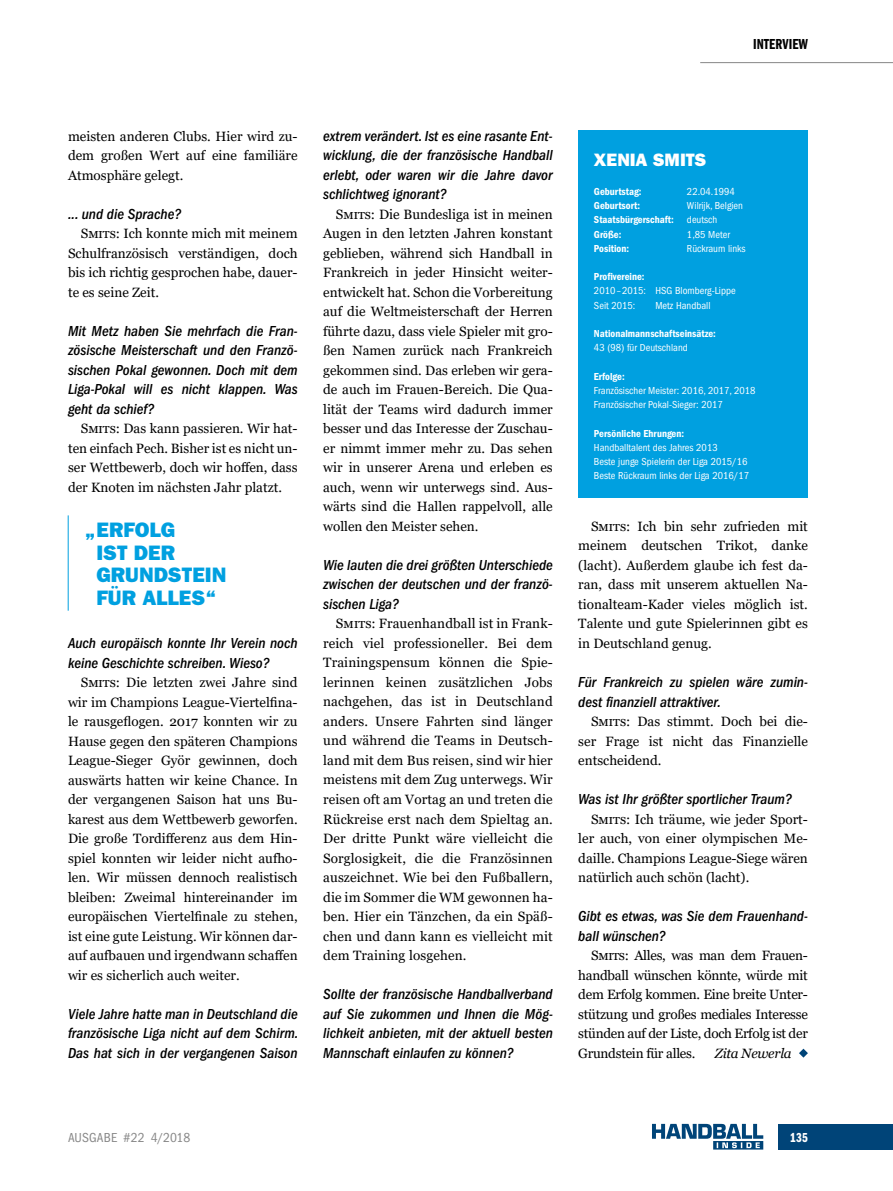
<style>
.page{position:relative;width:893px;height:1191px;background:#fff}
.page>*{position:absolute;margin:0;border:0;box-sizing:border-box;transform-origin:0 0}
.t1{font:800 21px/22.5px "Franklin Gothic LT";color:#00a0e0}
.t2{font:800 18px "Franklin Gothic LT";letter-spacing:-.005em;color:#fff}
.t3{font:italic 500 condensed 15px/19.5px "Franklin Gothic LT";color:#000;text-align:justify}
.t4{font:15px "Franklin Gothic LT Demi Cmpr";color:#000}
.t5{font:13.5px/19.5px "Georgia";color:#000;text-align:justify}
.t6{font:condensed 13.5px "Franklin Gothic LT";letter-spacing:.005em;color:#878787}
.t7{font:italic 13.5px "Georgia";letter-spacing:-.02em;color:#000}
.t8{font:13.5px "Franklin Gothic LT Demi Cmpr";color:#fff}
.t9{font:condensed 10.5px/14.2px "Franklin Gothic LT";color:#fff}
.t10{font:600 condensed 10.5px/14.2px "Franklin Gothic LT";color:#fff}
.s1{font-weight:400}
</style>
<div class="page">
<hr style="left:700px;top:62px;width:193px;height:1px;background:#878787">
<div style="left:779px;top:1123px;width:114px;height:26px;background:#004478"></div>
<svg style="left:652px;top:1123px;width:111px;height:26px"></svg>
<div style="left:578px;top:131px;width:230px;height:366px;background:#00a0e0"></div>
<hr style="left:68px;top:515px;width:1px;height:95px;background:#00a0e0">
<svg style="left:799px;top:1048px;width:9px;height:9px"></svg>
<p class="t4" style="left:753px;top:36px;width:56px">INTERVIEW</p>
<p class="t5" style="left:68px;top:127px;width:231px">meisten anderen Clubs. Hier wird zu&shy;dem großen Wert auf eine familiäre Atmosphäre gelegt.</p>
<p class="t3" style="left:68px;top:204px;width:114px">... und die Sprache?</p>
<p class="t5" style="left:68px;top:224px;width:231px;text-indent:13px">Smits: Ich konnte mich mit meinem Schulfranzösisch verständigen, doch bis ich richtig gesprochen habe, dauer&shy;te es seine Zeit.</p>
<p class="t3" style="left:68px;top:321px;width:231px">Mit Metz haben Sie mehrfach die Fran&shy;zösische Meisterschaft und den Franzö&shy;sischen Pokal gewonnen. Doch mit dem Liga-Pokal will es nicht klappen. Was geht da schief?</p>
<p class="t5" style="left:68px;top:419px;width:231px;text-indent:13px">Smits: Das kann passieren. Wir hat&shy;ten einfach Pech. Bisher ist es nicht un&shy;ser Wettbewerb, doch wir hoffen, dass der Knoten im nächsten Jahr platzt.</p>
<h1 class="t1" style="left:97px;top:519px;width:131px;text-indent:-12px">„ERFOLG<br>IST DER<br>GRUNDSTEIN<br>FÜR ALLES“</h1>
<p class="t3" style="left:68px;top:633px;width:231px">Auch europäisch konnte Ihr Verein noch keine Geschichte schreiben. Wieso?</p>
<p class="t5" style="left:68px;top:673px;width:231px;text-indent:13px">Smits: Die letzten zwei Jahre sind wir im Champions League-Viertelfina&shy;le rausgeflogen. 2017 konnten wir zu Hause gegen den späteren Champions League-Sieger Györ gewinnen, doch auswärts hatten wir keine Chance. In der vergangenen Saison hat uns Bu&shy;karest aus dem Wettbewerb geworfen.<br>Die große Tordifferenz aus dem Hin&shy;spiel konnten wir leider nicht aufho&shy;len. Wir müssen dennoch realistisch bleiben: Zweimal hintereinander im europäischen Viertelfinale zu stehen, ist eine gute Leistung. Wir können dar&shy;auf aufbauen und irgendwann schaffen wir es sicherlich auch weiter.</p>
<p class="t3" style="left:68px;top:1004px;width:232px">Viele Jahre hatte man in Deutschland die französische Liga nicht auf dem Schirm.<br>Das hat sich in der vergangenen Saison</p>
<p class="t3" style="left:323px;top:126px;width:231px">extrem verändert. Ist es eine rasante Ent&shy;wicklung, die der französische Handball erlebt, oder waren wir die Jahre davor schlichtweg ignorant?</p>
<p class="t5" style="left:323px;top:205px;width:231px;text-indent:13px">Smits: Die Bundesliga ist in meinen Augen in den letzten Jahren konstant geblieben, während sich Handball in Frankreich in jeder Hinsicht weiter&shy;entwickelt hat. Schon die Vorbereitung auf die Weltmeisterschaft der Herren führte dazu, dass viele Spieler mit gro&shy;ßen Namen zurück nach Frankreich gekommen sind. Das erleben wir gera&shy;de auch im Frauen-Bereich. Die Qua&shy;lität der Teams wird dadurch immer besser und das Interesse der Zuschau&shy;er nimmt immer mehr zu. Das sehen wir in unserer Arena und erleben es auch, wenn wir unterwegs sind. Aus&shy;wärts sind die Hallen rappelvoll, alle wollen den Meister sehen.</p>
<p class="t3" style="left:323px;top:555px;width:231px">Wie lauten die drei größten Unterschiede zwischen der deutschen und der franzö&shy;sischen Liga?</p>
<p class="t5" style="left:323px;top:614px;width:231px;text-indent:13px">Smits: Frauenhandball ist in Frank&shy;reich viel professioneller. Bei dem Trainingspensum können die Spie&shy;lerinnen keinen zusätzlichen Jobs nachgehen, das ist in Deutschland anders. Unsere Fahrten sind länger und während die Teams in Deutsch&shy;land mit dem Bus reisen, sind wir hier meistens mit dem Zug unterwegs. Wir reisen oft am Vortag an und treten die Rückreise erst nach dem Spieltag an.<br>Der dritte Punkt wäre vielleicht die Sorglosigkeit, die die Französinnen auszeichnet. Wie bei den Fußballern, die im Sommer die WM gewonnen ha&shy;ben. Hier ein Tänzchen, da ein Späß&shy;chen und dann kann es vielleicht mit dem Training losgehen.</p>
<p class="t3" style="left:323px;top:984px;width:231px">Sollte der französische Handballverband auf Sie zukommen und Ihnen die Mög&shy;lichkeit anbieten, mit der aktuell besten Mannschaft einlaufen zu können?</p>
<h2 class="t2" style="left:594px;top:149px;width:114px">XENIA SMITS</h2>
<p class="t10" style="left:594px;top:184px;width:49px">Geburtstag:</p>
<p class="t9" style="left:687px;top:184px;width:49px">22.04.1994</p>
<p class="t10" style="left:594px;top:198px;width:48px">Geburtsort:</p>
<p class="t10" style="left:594px;top:198px;width:151px;text-indent:93px"><span class="s1">Wilrijk, Belgien<br></span>Staatsbürgerschaft: <span class="s1">deutsch<br></span>Größe:</p>
<p class="t9" style="left:687px;top:227px;width:45px">1,85 Meter</p>
<p class="t10" style="left:594px;top:241px;width:37px">Position:</p>
<p class="t9" style="left:687px;top:241px;width:60px">Rückraum links</p>
<p class="t10" style="left:594px;top:270px;width:52px">Profivereine:</p>
<p class="t9" style="left:594px;top:284px;width:143px">2010–2015: HSG Blomberg-Lippe<br>Seit 2015:</p>
<p class="t9" style="left:655px;top:298px;width:57px">Metz Handball</p>
<p class="t10" style="left:594px;top:326px;width:123px">Nationalmannschaftseinsätze:</p>
<p class="t9" style="left:594px;top:341px;width:95px">43 (98) für Deutschland</p>
<p class="t10" style="left:594px;top:369px;width:32px">Erfolge:</p>
<p class="t9" style="left:594px;top:383px;width:163px">Französischer Meister: 2016, 2017, 2018<br>Französischer Pokal-Sieger: 2017</p>
<p class="t10" style="left:594px;top:426px;width:92px">Persönliche Ehrungen:</p>
<p class="t9" style="left:594px;top:440px;width:157px">Handballtalent des Jahres 2013<br>Beste junge Spielerin der Liga 2015/16<br>Beste Rückraum links der Liga 2016/17</p>
<p class="t5" style="left:578px;top:517px;width:231px;text-indent:13px">Smits: Ich bin sehr zufrieden mit meinem deutschen Trikot, danke (lacht). Außerdem glaube ich fest da&shy;ran, dass mit unserem aktuellen Na&shy;tionalteam-Kader vieles möglich ist.<br>Talente und gute Spielerinnen gibt es in Deutschland genug.</p>
<p class="t3" style="left:578px;top:672px;width:231px">Für Frankreich zu spielen wäre zumin&shy;dest finanziell attraktiver.</p>
<p class="t5" style="left:578px;top:712px;width:231px;text-indent:13px">Smits: Das stimmt. Doch bei die&shy;ser Frage ist nicht das Finanzielle entscheidend.</p>
<p class="t3" style="left:578px;top:789px;width:215px">Was ist Ihr größter sportlicher Traum?</p>
<p class="t5" style="left:578px;top:809px;width:231px;text-indent:13px">Smits: Ich träume, wie jeder Sport&shy;ler auch, von einer olympischen Me&shy;daille. Champions League-Siege wären natürlich auch schön (lacht).</p>
<p class="t3" style="left:578px;top:906px;width:231px">Gibt es etwas, was Sie dem Frauenhand&shy;ball wünschen?</p>
<p class="t5" style="left:578px;top:946px;width:231px;text-indent:13px">Smits: Alles, was man dem Frauen&shy;handball wünschen könnte, würde mit dem Erfolg kommen. Eine breite Unter&shy;stützung und großes mediales Interesse stünden auf der Liste, doch Erfolg ist der Grundstein für alles.</p>
<p class="t7" style="left:715px;top:1044px;width:78px">Zita Newerla</p>
<p class="t6" style="left:68px;top:1129px;width:124px">AUSGABE #22 4/2018</p>
<p class="t8" style="left:790px;top:1129px;width:19px">135</p>
</div>
